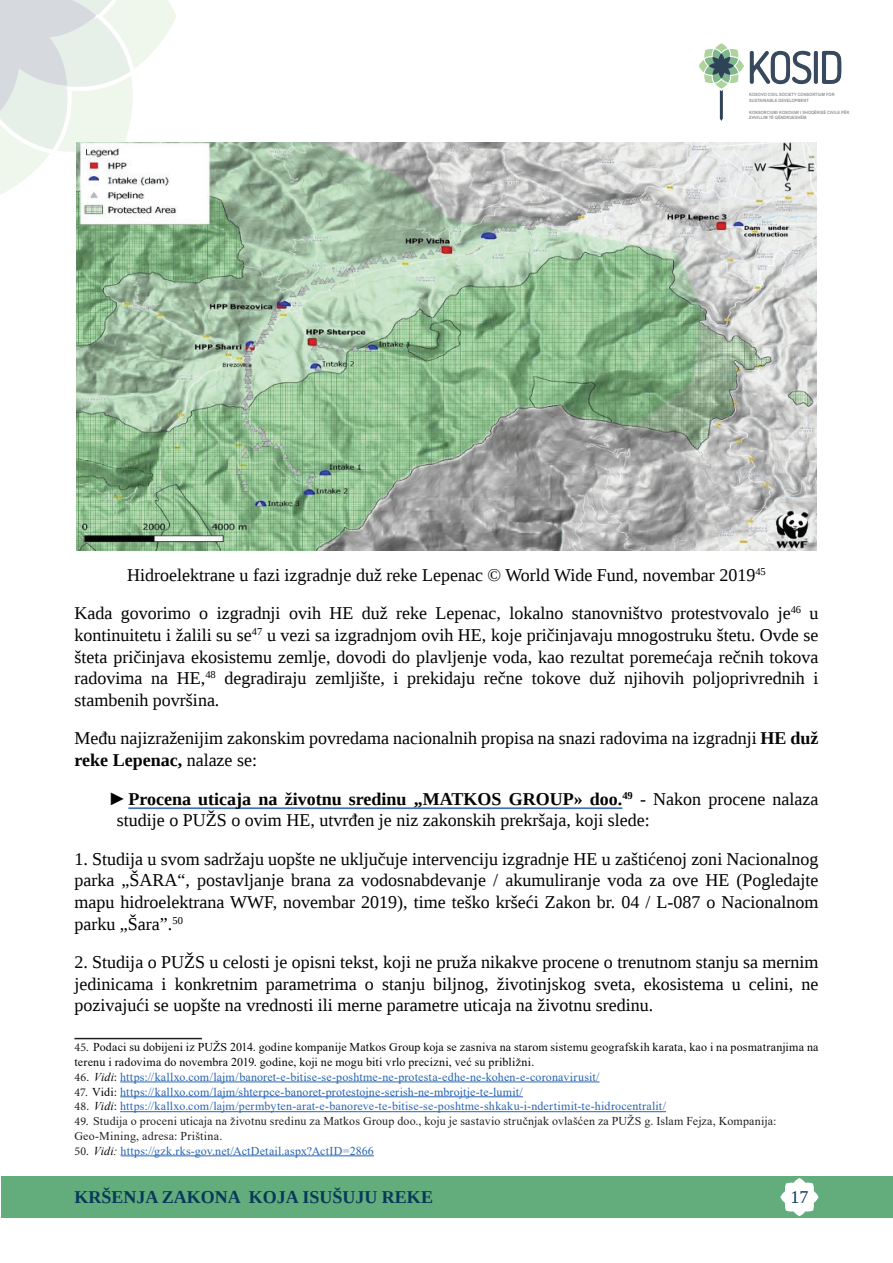
<style>
.page{position:relative;width:893px;height:1263px;background:#fff}
.page>*{position:absolute;margin:0;border:0;box-sizing:border-box;transform-origin:0 0}
.t1{font:18px/21.6px "Liberation Serif";color:#040503;text-align:justify}
.t2{font:700 18px "Liberation Serif";color:#073958}
.t3{font:18px "Liberation Serif";color:#073958}
.t4{font:12px "Times New Roman";letter-spacing:.015em;color:#2865b1}
.t5{font:12px/14.4px "Times New Roman";letter-spacing:.015em;color:#040503}
.t6{font:12px/14.4px "Times New Roman";letter-spacing:.015em;color:#231f20}
.t7{font:700 4.35px/5.2px "Arial";color:#939598;scale:.91 1}
.s1{font-weight:700}
.s2{font-family:"Arial"}
.s3{font-family:"Minion Pro";color:#231f20}
.s4{font-style:italic;color:#040503}
.s5{color:#040503}
.s6{font-family:"Minion Pro"}
</style>
<div class="page">
<div style="left:1px;top:1176px;width:892px;height:41px;background:#63ac7c"></div>
<svg style="left:699px;top:43px;width:142px;height:78px"></svg>
<svg style="left:780px;top:1178px;width:39px;height:38px"></svg>
<svg style="left:0;top:0;width:176px;height:195px"></svg>
<hr style="left:128px;top:807px;width:494px;height:2px;background:#4671b8">
<img style="left:76px;top:142px;width:741px;height:409px">
<hr style="left:74px;top:1038px;width:128px;height:1px;background:#231f20">
<hr style="left:120px;top:1081px;width:479px;height:1px;background:#2865b1">
<hr style="left:120px;top:1096px;width:403px;height:1px;background:#2865b1">
<hr style="left:120px;top:1111px;width:546px;height:1px;background:#2865b1">
<hr style="left:121px;top:1155px;width:253px;height:1px;background:#2865b1">
<p class="t7" style="left:749px;top:92px;width:95px">KOSOVO CIVIL SOCIETY CONSORTIUM FOR<br>SUSTAINABLE DEVELOPMENT</p>
<p class="t7" style="left:749px;top:110px;width:112px">KONSORCIUMI KOSOVAR I SHOQËRISË CIVILE PËR<br>ZHVILLIM TË QËNDRUESHËM</p>
<p class="t1" style="left:74px;top:555px;width:746px;line-height:38.5px;text-align:center">Hidroelektrane u fazi izgradnje duž reke Lepenac © World Wide Fund, novembar 2019<sup>45<br></sup>Kada govorimo o izgradnji ovih HE duž reke Lepenac, lokalno stanovništvo protestvovalo je<sup>46</sup> u</p>
<p class="t1" style="left:74px;top:624px;width:746px">kontinuitetu i žalili su se<sup>47</sup> u vezi sa izgradnjom ovih HE, koje pričinjavaju mnogostruku štetu. Ovde se šteta pričinjava ekosistemu zemlje, dovodi do plavljenje voda, kao rezultat poremećaja rečnih tokova radovima na HE,<sup>48</sup> degradiraju zemljište, i prekidaju rečne tokove duž njihovih poljoprivrednih i stambenih površina.</p>
<p class="t1" style="left:74px;top:727px;width:746px">Među najizraženijim zakonskim povredama nacionalnih propisa na snazi radovima na izgradnji <span class="s1">HE duž reke Lepenac,</span> nalaze se:</p>
<p class="t1" style="left:117px;top:788px;width:703px;text-indent:-8px"><span class="s2">►</span><span class="s1">Procena uticaja na životnu sredinu „MATKOS GROUP» doo.</span><sup>49</sup> - Nakon procene nalaza studije o PUŽS o ovim HE, utvrđen je niz zakonskih prekršaja, koji slede:</p>
<p class="t1" style="left:74px;top:848px;width:746px">1. Studija u svom sadržaju uopšte ne uključuje intervenciju izgradnje HE u zaštićenoj zoni Nacionalnog parka „ŠARA“, postavljanje brana za vodosnabdevanje / akumuliranje voda za ove HE (Pogledajte mapu hidroelektrana WWF, novembar 2019), time teško kršeći Zakon br. 04 / L-087 o Nacionalnom parku „Šara”.<sup>50</sup></p>
<p class="t1" style="left:74px;top:951px;width:746px">2. Studija o PUŽS u celosti je opisni tekst, koji ne pruža nikakve procene o trenutnom stanju sa mernim jedinicama i konkretnim parametrima o stanju biljnog, životinjskog sveta, ekosistema u celini, ne pozivajući se uopšte na vrednosti ili merne parametre uticaja na životnu sredinu.</p>
<p class="t5" style="left:74px;top:1040px;width:746px"><span class="s3">45.</span> Podaci su dobijeni iz PUŽS 2014. godine kompanije Matkos Group koja se zasniva na starom sistemu geografskih karata, kao i na posmatranjima na terenu i radovima do novembra 2019. godine, koji ne mogu biti vrlo precizni, već su približni.</p>
<p class="t4" style="left:74px;top:1068px;width:527px"><span class="s3">46.</span> <span class="s4">Vidi</span><span class="s5">:</span> https://kallxo.com/lajm/banoret-e-bitise-se-poshtme-ne-protesta-edhe-ne-kohen-e-coronavirusit/</p>
<p class="t4" style="left:74px;top:1083px;width:450px"><span class="s3">47.</span> <span class="s5">Vidi:</span> https://kallxo.com/lajm/shterpce-banoret-protestojne-serish-ne-mbrojtje-te-lumit/</p>
<p class="t4" style="left:74px;top:1098px;width:593px"><span class="s3">48.</span> <span class="s4">Vidi</span><span class="s5">:</span> https://kallxo.com/lajm/permbyten-arat-e-banoreve-te-bitise-se-poshtme-shkaku-i-ndertimit-te-hidrocentralit/</p>
<p class="t6" style="left:74px;top:1114px;width:704px"><span class="s6">49.</span> Studija o proceni uticaja na životnu sredinu za Matkos Group doo., koju je sastavio stručnjak ovlašćen za PUŽS g. Islam Fejza, Kompanija:<br>Geo-Mining, adresa: Priština.</p>
<p class="t4" style="left:74px;top:1142px;width:301px"><span class="s3">50.</span> <span class="s4">Vidi:</span> https://gzk.rks-gov.net/ActDetail.aspx?ActID=2866</p>
<p class="t2" style="left:74px;top:1184px;width:360px">KRŠENJA ZAKONA KOJA ISUŠUJU REKE</p>
<p class="t3" style="left:790px;top:1185px;width:19px">17</p>
</div>
